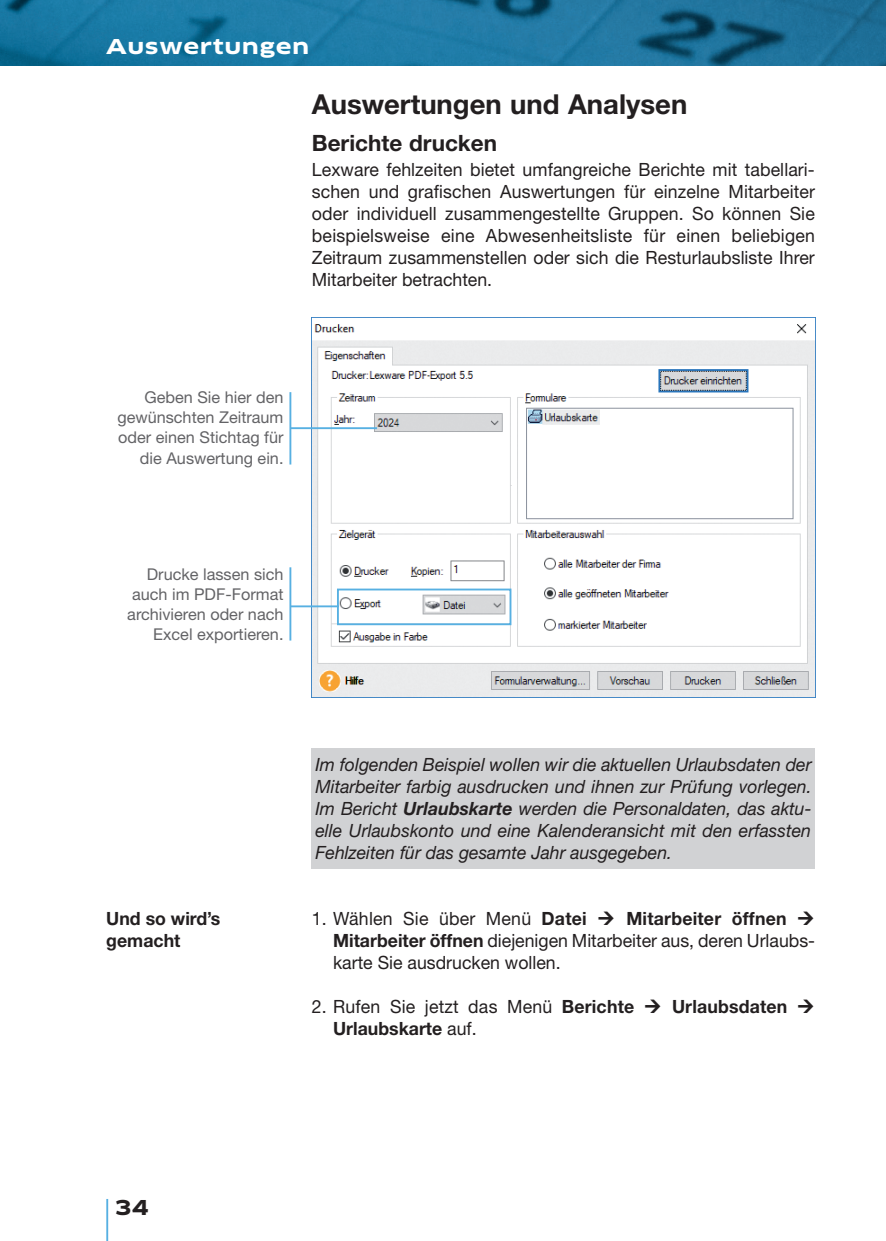
<style>
.page{position:relative;width:886px;height:1241px;background:#fff}
.page>*{position:absolute;margin:0;border:0;box-sizing:border-box;transform-origin:0 0}
.Headline_11{font:700 27.5px "Helvetica Neue LT Std";color:#231f20}
.Headline_9{font:700 22.5px "Helvetica Neue LT Std";color:#231f20}
.t1{font:700 20px "Clan Pro Extd";letter-spacing:.025em;color:#fff}
.t2{font:700 20px "Clan Pro Extd";color:#231f20}
.Copy{font:18.25px/22px "Helvetica Neue LT Std";color:#231f20;text-align:justify}
.Copy_Kasten{font:italic 18.25px/22px "Helvetica Neue LT Std";color:#231f20;text-align:justify}
.Copy_Aufzählung{font:18.25px/22px "Helvetica Neue LT Std";color:#231f20}
.Copy_Aufzählung-2{font:700 18.25px "Helvetica Neue LT Std";letter-spacing:.005em;color:#231f20}
.Subline_links{font:700 18.25px/22px "Helvetica Neue LT Std";color:#231f20}
.Screen-Text_rechts{font:16.25px/20px "Helvetica Neue LT Std";color:#636366;text-align:right}
.s1{font-weight:700}
.s2{font-weight:400}
</style>
<div class="page">
<img style="left:0;top:0;width:886px;height:65px">
<hr style="left:106px;top:1198px;width:2px;height:42px;background:#57b0e2">
<div style="left:312px;top:748px;width:503px;height:120px;background:#d1d2d4"></div>
<img style="left:312px;top:317px;width:503px;height:380px">
<hr style="left:291px;top:605px;width:48px;height:2px;background:#57b0e2">
<hr style="left:289px;top:567px;width:2px;height:73px;background:#57b0e2">
<hr style="left:290px;top:427px;width:87px;height:2px;background:#57b0e2">
<hr style="left:289px;top:392px;width:2px;height:72px;background:#57b0e2">
<div style="left:337px;top:588px;width:174px;height:37px;border:2px solid #57b0e2"></div>
<p class="t1" style="left:106px;top:34px;width:204px">Auswertungen</p>
<p class="Headline_11" style="left:312px;top:87px;width:377px">Auswertungen und Analysen</p>
<p class="Headline_9" style="left:312px;top:129px;width:187px">Berichte drucken</p>
<p class="Copy" style="left:312px;top:158px;width:505px">Lexware fehlzeiten bietet umfangreiche Berichte mit tabellari&shy;schen und grafischen Auswertungen für einzelne Mitarbeiter oder individuell zusammengestellte Gruppen. So können Sie beispielsweise eine Abwesenheitsliste für einen beliebigen Zeitraum zusammenstellen oder sich die Resturlaubsliste Ihrer Mitarbeiter betrachten.</p>
<p class="Screen-Text_rechts" style="left:117px;top:387px;width:168px">Geben Sie hier den gewünschten Zeitraum oder einen Stichtag für die Auswertung ein.</p>
<p class="Screen-Text_rechts" style="left:147px;top:564px;width:138px">Drucke lassen sich</p>
<p class="Screen-Text_rechts" style="left:127px;top:584px;width:158px">auch im PDF-Format archivieren oder nach<br>Excel exportieren.</p>
<p class="Subline_links" style="left:106px;top:906px;width:116px">Und so wird’s gemacht</p>
<p class="Copy_Kasten" style="left:315px;top:752px;width:498px">Im folgenden Beispiel wollen wir die aktuellen Urlaubsdaten der Mitarbeiter farbig ausdrucken und ihnen zur Prüfung vorlegen.<br>Im Bericht <span class="s1">Urlaubskarte</span> werden die Personaldaten, das aktu&shy;elle Urlaubskonto und eine Kalenderansicht mit den erfassten Fehlzeiten für das gesamte Jahr ausgegeben.</p>
<p class="Copy_Aufzählung" style="left:312px;top:906px;width:276px">1. Wählen Sie über Menü <span class="s1">Datei</span></p>
<p class="Copy_Aufzählung" style="left:333px;top:906px;width:483px;text-indent:293px"><span class="s1">Mitarbeiter öffnen<br>Mitarbeiter öffnen</span> diejenigen Mitarbeiter aus, deren Urlaubs&shy;karte Sie ausdrucken wollen.</p>
<p class="Copy_Aufzählung" style="left:312px;top:994px;width:324px">2. Rufen Sie jetzt das Menü <span class="s1">Berichte</span></p>
<p class="Copy_Aufzählung-2" style="left:672px;top:994px;width:117px">Urlaubsdaten</p>
<p class="Copy_Aufzählung-2" style="left:333px;top:1016px;width:145px">Urlaubskarte <span class="s2">auf.</span></p>
<p class="t2" style="left:114px;top:1194px;width:36px">34</p>
</div>
